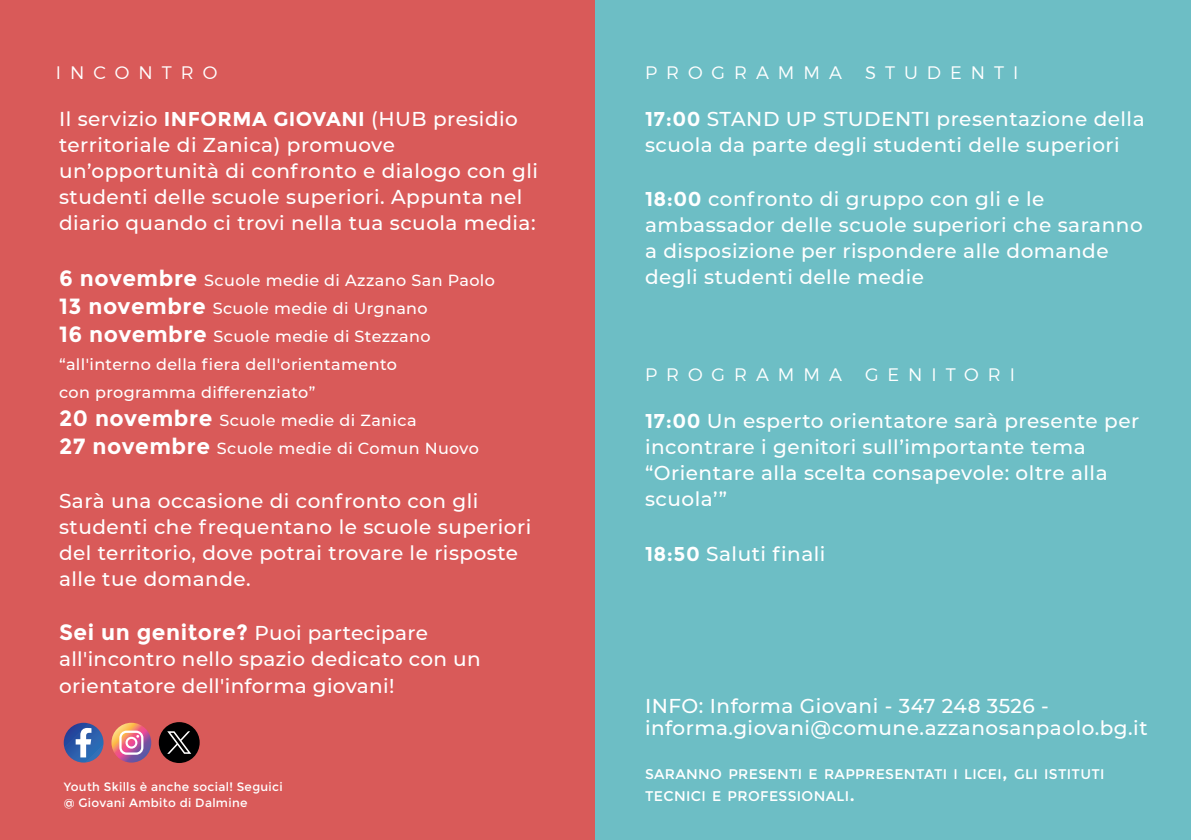
<style>
.page{position:relative;width:1191px;height:840px;background:#fff}
.page>*{position:absolute;margin:0;border:0;box-sizing:border-box;transform-origin:0 0}
.t1{font:500 20px/26px "Montserrat";letter-spacing:.025em;color:#fff}
.t2{font:300 18px "Montserrat";letter-spacing:.5em;color:#fff}
.t3{font:500 16px/28px "Montserrat";letter-spacing:.025em;color:#fff}
.t4{font:14px/22px "Montserrat";letter-spacing:.025em;color:#fff}
.t5{font:12px/16px "Montserrat";letter-spacing:.025em;color:#fff}
.s1{font-weight:700}
.s2{font-weight:700;font-size:22px}
.s3{font-size:20px}
</style>
<div class="page">
<div style="left:0;top:0;width:1191px;height:839px;background:#d95a59"></div>
<div style="left:595px;top:0;width:596px;height:839px;background:#6dbec5"></div>
<svg style="left:111px;top:722px;width:40px;height:40px"></svg>
<svg style="left:64px;top:722px;width:39px;height:40px"></svg>
<div style="left:160px;top:722px;width:39px;height:39px;background:#000001;border-radius:50%"></div>
<div style="left:159px;top:721px;width:41px;height:41px;border:2px solid #000001;border-radius:50%"></div>
<svg style="left:167px;top:731px;width:24px;height:22px"></svg>
<p class="t2" style="left:56px;top:62px;width:163px">INCONTRO</p>
<p class="t2" style="left:645px;top:62px;width:198px">PROGRAMMA</p>
<p class="t2" style="left:865px;top:62px;width:155px">STUDENTI</p>
<p class="t1" style="left:59px;top:105px;width:480px">Il servizio <span class="s1">INFORMA GIOVANI</span> (HUB presidio territoriale di Zanica) promuove un’opportunità di confronto e dialogo con gli studenti delle scuole superiori. Appunta nel diario quando ci trovi nella tua scuola media:</p>
<p class="t3" style="left:59px;top:265px;width:437px"><span class="s2">6 novembre</span> Scuole medie di Azzano San Paolo <span class="s2">13 novembre</span> Scuole medie di Urgnano<br><span class="s2">16 novembre</span> Scuole medie di Stezzano “all'interno della fiera dell'orientamento<br>con programma differenziato”<br><span class="s2">20 novembre</span> Scuole medie di Zanica<br><span class="s2">27 novembre</span> Scuole medie di Comun Nuovo</p>
<p class="t1" style="left:59px;top:487px;width:474px">Sarà una occasione di confronto con gli studenti che frequentano le scuole superiori del territorio, dove potrai trovare le risposte alle tue domande.</p>
<p class="t1" style="left:59px;top:619px;width:423px"><span class="s2">Sei un genitore?</span> Puoi partecipare all'incontro nello spazio dedicato con un orientatore dell'informa giovani!</p>
<p class="t5" style="left:64px;top:778px;width:220px">Youth Skills è anche social! Seguici @ Giovani Ambito di Dalmine</p>
<p class="t1" style="left:645px;top:105px;width:501px"><span class="s1">17:00</span> STAND UP STUDENTI presentazione della scuola da parte degli studenti delle superiori</p>
<p class="t1" style="left:645px;top:185px;width:499px"><span class="s1">18:00</span> confronto di gruppo con gli e le ambassador delle scuole superiori che saranno a disposizione per rispondere alle domande degli studenti delle medie</p>
<p class="t2" style="left:645px;top:364px;width:198px">PROGRAMMA</p>
<p class="t2" style="left:865px;top:364px;width:151px">GENITORI</p>
<p class="t1" style="left:645px;top:407px;width:496px"><span class="s1">17:00</span> Un esperto orientatore sarà presente per incontrare i genitori sull’importante tema “Orientare alla scelta consapevole: oltre alla scuola’”</p>
<p class="t1" style="left:645px;top:539px;width:182px"><span class="s1">18:50</span> Saluti finali</p>
<p class="t1" style="left:645px;top:693px;width:504px;line-height:22px">INFO: Informa Giovani - 347 248 3526 - informa.giovani@comune.azzanosanpaolo.bg.it</p>
<p class="t4" style="left:645px;top:762px;width:461px">SARANNO PRESENTI E RAPPRESENTATI I LICEI<span class="s3">,</span> GLI ISTITUTI<br>TECNICI E PROFESSIONALI<span class="s3">.</span></p>
</div>
